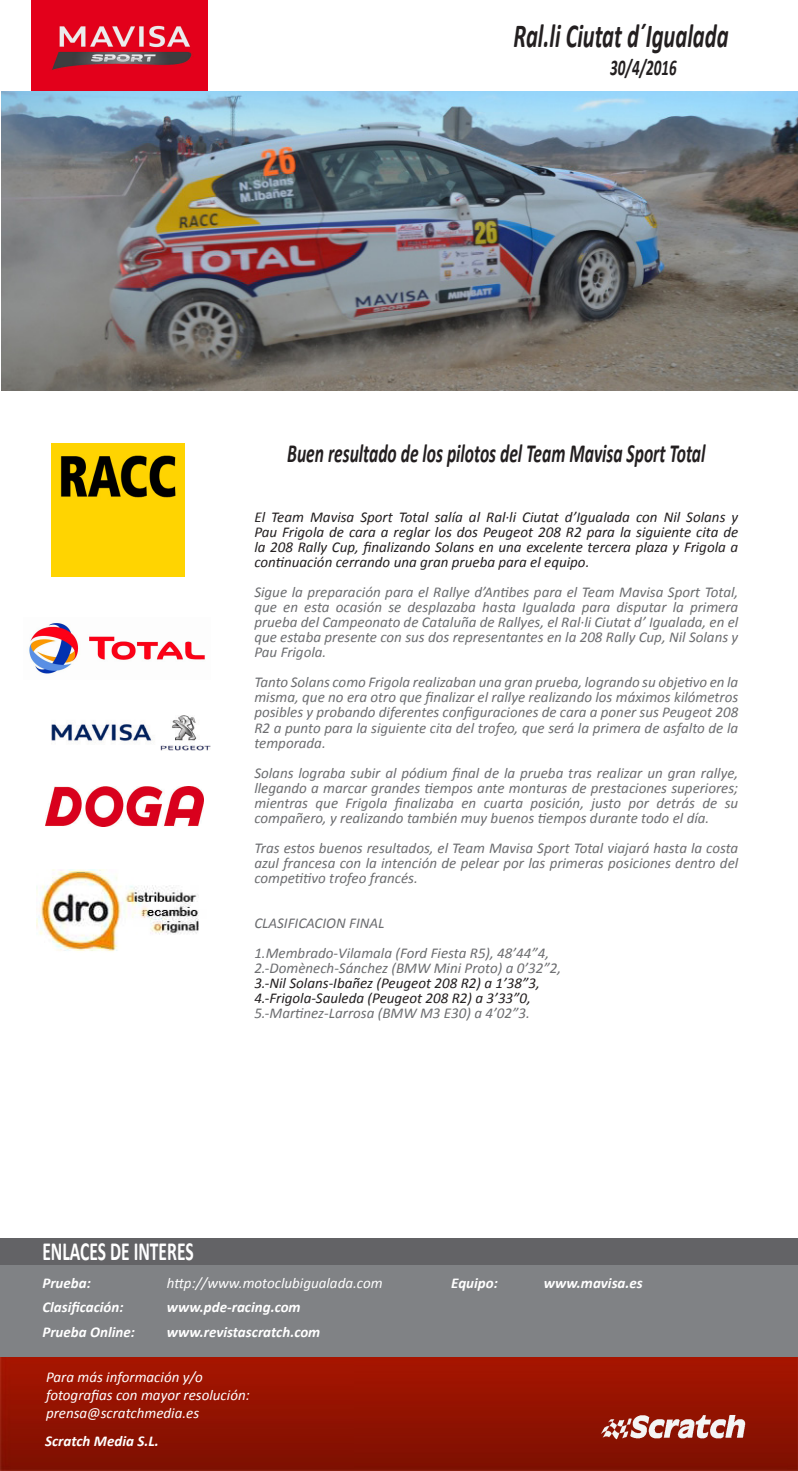
<style>
.page{position:relative;width:798px;height:1471px;background:#fff}
.page>*{position:absolute;margin:0;border:0;box-sizing:border-box;transform-origin:0 0}
.t1{font:italic 700 33.75px "Calibri";color:#231f20;scale:.67 1}
.t2{font:italic 700 26.25px "Calibri";color:#231f20;scale:.67 1}
.t3{font:700 26.25px "Calibri";color:#fff;scale:.67 1}
.t4{font:italic 700 22.5px "Calibri";color:#231f20;scale:.67 1}
.t5{font:italic 15px/15px "Calibri";color:#6c6d70;text-align:justify}
.t6{font:italic 15px/15px "Calibri";color:#231f20;text-align:justify}
.t7{font:italic 700 15px "Calibri";color:#fff}
.t8{font:italic 15px/18px "Calibri";color:#fff}
</style>
<div class="page">
<img style="left:0;top:1356px;width:354px;height:114px">
<img style="left:354px;top:1356px;width:443px;height:114px">
<img style="left:593px;top:1413px;width:159px;height:27px">
<div style="left:0;top:1265px;width:797px;height:91px;background:#808285"></div>
<div style="left:0;top:1238px;width:797px;height:27px;background:#636366"></div>
<img style="left:31px;top:0;width:177px;height:91px">
<img style="left:45px;top:787px;width:158px;height:40px">
<img style="left:36px;top:869px;width:163px;height:82px">
<img style="left:51px;top:715px;width:159px;height:36px">
<img style="left:51px;top:443px;width:134px;height:134px">
<img style="left:29px;top:622px;width:176px;height:52px">
<img style="left:2px;top:91px;width:795px;height:299px">
<h1 class="t1" style="left:513px;top:14px;width:322px">Ral.li Ciutat d´Igualada</h1>
<h3 class="t4" style="left:610px;top:53px;width:100px">30/4/2016</h3>
<h2 class="t2" style="left:287px;top:437px;width:625px">Buen resultado de los pilotos del Team Mavisa Sport Total</h2>
<p class="t6" style="left:254px;top:509px;width:485px">El Team Mavisa Sport Total salía al Ral·li Ciutat d’Igualada con Nil Solans y Pau Frigola de cara a reglar los dos Peugeot 208 R2 para la siguiente cita de la 208 Rally Cup, finalizando Solans en una excelente tercera plaza y Frigola a continuación cerrando una gran prueba para el equipo.</p>
<p class="t5" style="left:254px;top:584px;width:485px">Sigue la preparación para el Rallye d’Antibes para el Team Mavisa Sport Total, que en esta ocasión se desplazaba hasta Igualada para disputar la primera prueba del Campeonato de Cataluña de Rallyes, el Ral·li Ciutat d’ Igualada, en el que estaba presente con sus dos representantes en la 208 Rally Cup, Nil Solans y Pau Frigola.</p>
<p class="t5" style="left:254px;top:674px;width:485px">Tanto Solans como Frigola realizaban una gran prueba, logrando su objetivo en la misma, que no era otro que finalizar el rallye realizando los máximos kilómetros posibles y probando diferentes configuraciones de cara a poner sus Peugeot 208<br>R2 a punto para la siguiente cita del trofeo, que será la primera de asfalto de la temporada.</p>
<p class="t5" style="left:254px;top:764px;width:485px">Solans lograba subir al pódium final de la prueba tras realizar un gran rallye, llegando a marcar grandes tiempos ante monturas de prestaciones superiores; mientras que Frigola finalizaba en cuarta posición, justo por detrás de su compañero, y realizando también muy buenos tiempos durante todo el día.</p>
<p class="t5" style="left:254px;top:839px;width:485px">Tras estos buenos resultados, el Team Mavisa Sport Total viajará hasta la costa azul francesa con la intención de pelear por las primeras posiciones dentro del competitivo trofeo francés.</p>
<p class="t5" style="left:254px;top:907px;width:296px;line-height:30px">CLASIFICACION FINAL<br>1.Membrado-Vilamala (Ford Fiesta R5), 48’44”4,</p>
<p class="t5" style="left:254px;top:959px;width:308px">2.-Domènech-Sánchez (BMW Mini Proto) a 0’32”2,</p>
<p class="t6" style="left:254px;top:974px;width:287px">3.-Nil Solans-Ibañez (Peugeot 208 R2) a 1’38”3,<br>4.-Frigola-Sauleda (Peugeot 208 R2) a 3’33”0,</p>
<p class="t5" style="left:254px;top:1004px;width:277px">5.-Martinez-Larrosa (BMW M3 E30) a 4’02”3.</p>
<h2 class="t3" style="left:42px;top:1234px;width:227px">ENLACES DE INTERES</h2>
<p class="t7" style="left:42px;top:1273px;width:50px">Prueba:</p>
<p class="t8" style="left:167px;top:1273px;width:217px">http://www.motoclubigualada.com</p>
<p class="t7" style="left:42px;top:1297px;width:83px">Clasificación:</p>
<p class="t7" style="left:167px;top:1297px;width:135px">www.pde-racing.com</p>
<p class="t7" style="left:42px;top:1322px;width:94px">Prueba Online:</p>
<p class="t7" style="left:167px;top:1322px;width:155px">www.revistascratch.com</p>
<p class="t8" style="left:46px;top:1367px;width:205px">Para más información y/o fotografias con mayor resolución: prensa@scratchmedia.es</p>
<p class="t7" style="left:45px;top:1431px;width:115px">Scratch Media S.L.</p>
<p class="t7" style="left:451px;top:1273px;width:48px">Equipo:</p>
<p class="t7" style="left:543px;top:1273px;width:100px">www.mavisa.es</p>
</div>
